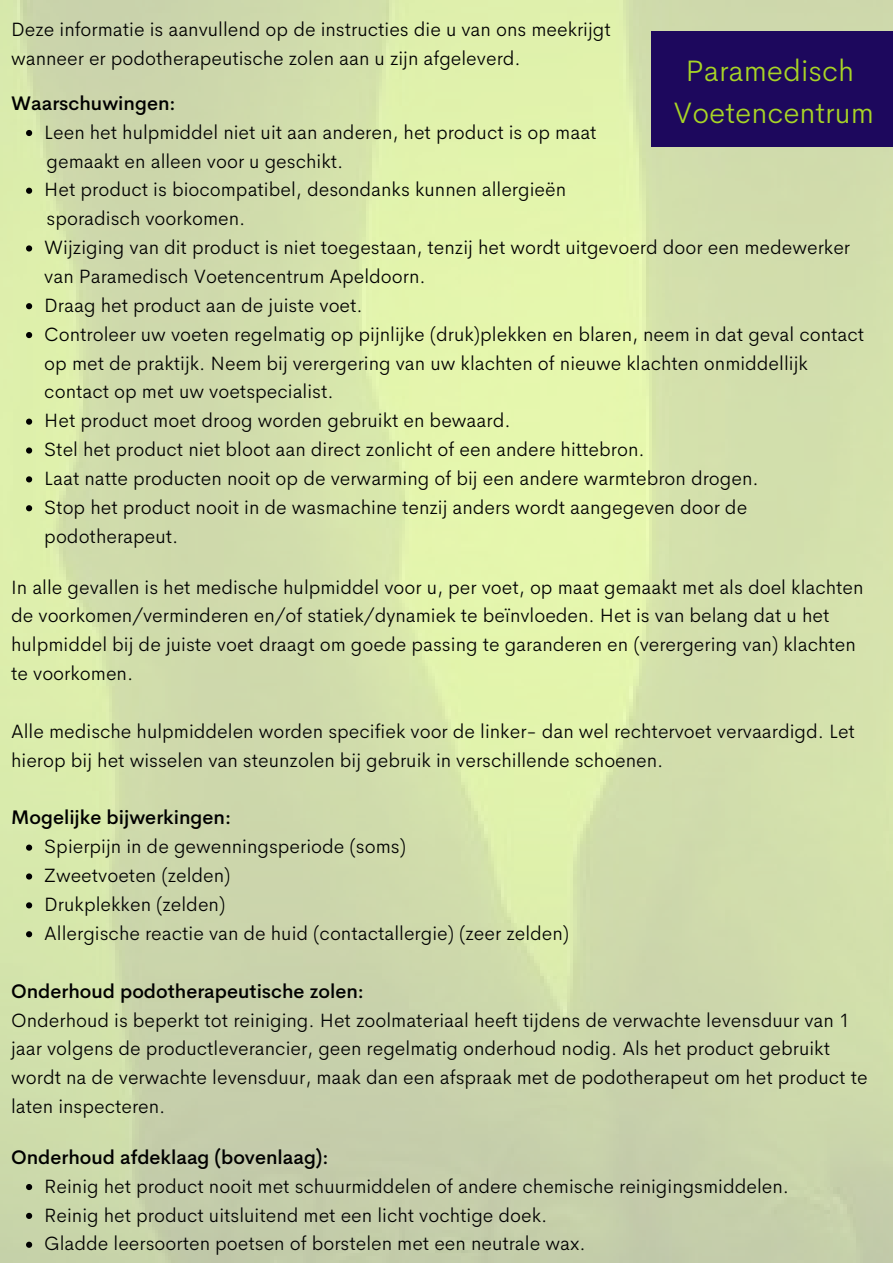
<style>
.page{position:relative;width:893px;height:1264px;background:#fff}
.page>*{position:absolute;margin:0;border:0;box-sizing:border-box;transform-origin:0 0}
.t1{font:300 29.85px/41.5px "Cerebri Sans";color:#a8d525;text-align:center}
.t2{font:300 19.5px/28.8px "Cerebri Sans";color:#000}
.t3{font:500 19.5px "Cerebri Sans";color:#000}
</style>
<div class="page">
<img style="left:0;top:0;width:892px;height:1262px">
<div style="left:651px;top:31px;width:241px;height:116px;background:#1d085d"></div>
<svg style="left:26px;top:130px;width:6px;height:6px"></svg>
<svg style="left:26px;top:188px;width:6px;height:6px"></svg>
<svg style="left:26px;top:245px;width:6px;height:6px"></svg>
<svg style="left:26px;top:303px;width:6px;height:6px"></svg>
<svg style="left:26px;top:332px;width:6px;height:6px"></svg>
<svg style="left:26px;top:418px;width:6px;height:7px"></svg>
<svg style="left:26px;top:447px;width:6px;height:6px"></svg>
<svg style="left:26px;top:476px;width:6px;height:6px"></svg>
<svg style="left:26px;top:505px;width:6px;height:6px"></svg>
<svg style="left:26px;top:844px;width:6px;height:6px"></svg>
<svg style="left:26px;top:873px;width:6px;height:6px"></svg>
<svg style="left:26px;top:902px;width:6px;height:6px"></svg>
<svg style="left:26px;top:931px;width:6px;height:6px"></svg>
<svg style="left:26px;top:1183px;width:6px;height:7px"></svg>
<svg style="left:26px;top:1212px;width:6px;height:6px"></svg>
<svg style="left:26px;top:1241px;width:6px;height:6px"></svg>
<p class="t2" style="left:11px;top:15px;width:601px">Deze informatie is aanvullend op de instructies die u van ons meekrijgt wanneer er podotherapeutische zolen aan u zijn afgeleverd.</p>
<p class="t3" style="left:11px;top:90px;width:166px">Waarschuwingen:</p>
<p class="t2" style="left:47px;top:146px;width:298px">gemaakt en alleen voor u geschikt.</p>
<p class="t2" style="left:47px;top:204px;width:200px">sporadisch voorkomen.</p>
<h1 class="t1" style="left:673px;top:50px;width:202px">Paramedisch<br>Voetencentrum</h1>
<p class="t2" style="left:44px;top:117px;width:554px">Leen het hulpmiddel niet uit aan anderen, het product is op maat</p>
<p class="t2" style="left:44px;top:175px;width:523px">Het product is biocompatibel, desondanks kunnen allergieën</p>
<p class="t2" style="left:44px;top:233px;width:821px">Wijziging van dit product is niet toegestaan, tenzij het wordt uitgevoerd door een medewerker van Paramedisch Voetencentrum Apeldoorn.<br>Draag het product aan de juiste voet.<br>Controleer uw voeten regelmatig op pijnlijke (druk)plekken en blaren, neem in dat geval contact op met de praktijk. Neem bij verergering van uw klachten of nieuwe klachten onmiddellijk contact op met uw voetspecialist.<br>Het product moet droog worden gebruikt en bewaard.<br>Stel het product niet bloot aan direct zonlicht of een andere hittebron.<br>Laat natte producten nooit op de verwarming of bij een andere warmtebron drogen.<br>Stop het product nooit in de wasmachine tenzij anders wordt aangegeven door de podotherapeut.</p>
<p class="t2" style="left:11px;top:572px;width:853px">In alle gevallen is het medische hulpmiddel voor u, per voet, op maat gemaakt met als doel klachten de voorkomen/verminderen en/of statiek/dynamiek te beïnvloeden. Het is van belang dat u het hulpmiddel bij de juiste voet draagt om goede passing te garanderen en (verergering van) klachten te voorkomen.</p>
<p class="t2" style="left:11px;top:716px;width:845px">Alle medische hulpmiddelen worden specifiek voor de linker- dan wel rechtervoet vervaardigd. Let hierop bij het wisselen van steunzolen bij gebruik in verschillende schoenen.</p>
<p class="t3" style="left:11px;top:805px;width:221px">Mogelijke bijwerkingen:</p>
<p class="t2" style="left:44px;top:832px;width:526px">Spierpijn in de gewenningsperiode (soms)<br>Zweetvoeten (zelden)<br>Drukplekken (zelden)<br>Allergische reactie van de huid (contactallergie) (zeer zelden)</p>
<p class="t3" style="left:11px;top:978px;width:354px">Onderhoud podotherapeutische zolen:</p>
<p class="t2" style="left:11px;top:1005px;width:857px">Onderhoud is beperkt tot reiniging. Het zoolmateriaal heeft tijdens de verwachte levensduur van 1 jaar volgens de productleverancier, geen regelmatig onderhoud nodig. Als het product gebruikt wordt na de verwachte levensduur, maak dan een afspraak met de podotherapeut om het product te laten inspecteren.</p>
<p class="t3" style="left:11px;top:1144px;width:319px">Onderhoud afdeklaag (bovenlaag):</p>
<p class="t2" style="left:44px;top:1171px;width:746px">Reinig het product nooit met schuurmiddelen of andere chemische reinigingsmiddelen.<br>Reinig het product uitsluitend met een licht vochtige doek.<br>Gladde leersoorten poetsen of borstelen met een neutrale wax.</p>
</div>
